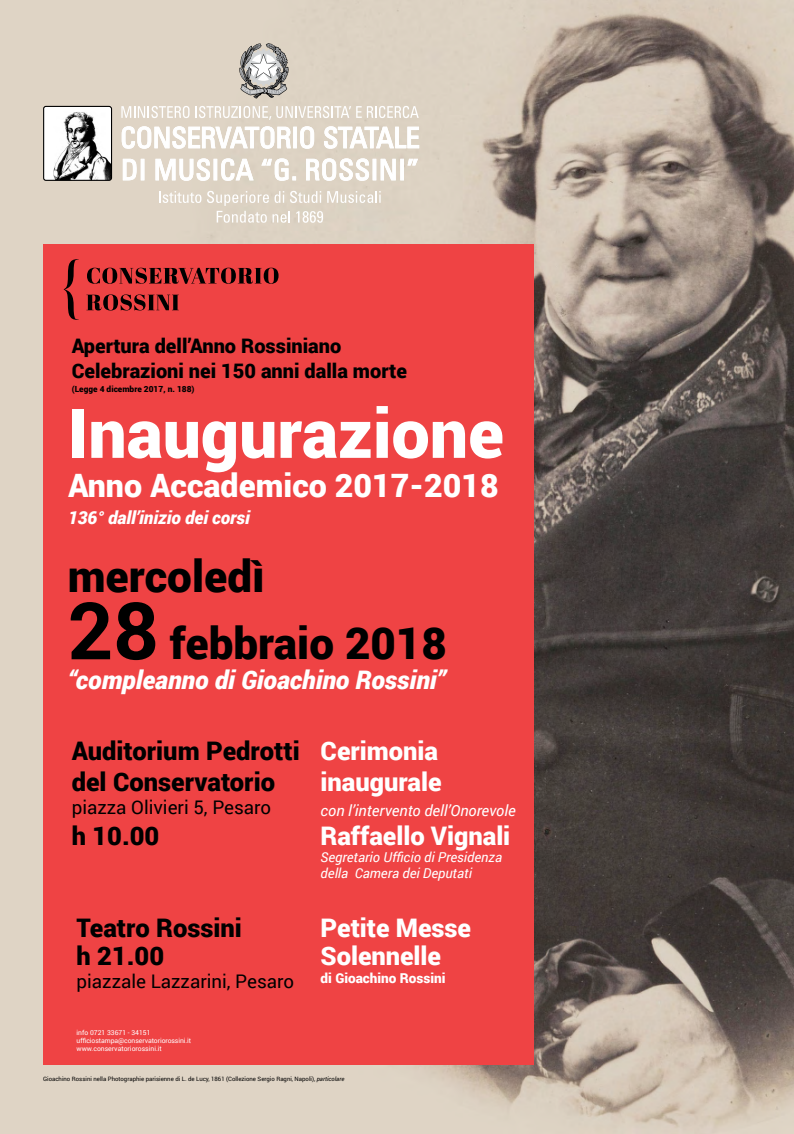
<style>
.page{position:relative;width:794px;height:1134px;background:#fff}
.page>*{position:absolute;margin:0;border:0;box-sizing:border-box;transform-origin:0 0}
.t1{font:900 68px "Roboto";color:#fff}
.t2{font:900 44px/67.1px "Roboto";color:#000}
.t3{font:900 32.2px "Roboto";color:#fff}
.t4{font:900 25.56px/30.7px "Roboto";color:#000}
.t5{font:900 25.56px/30.7px "Roboto";color:#fff}
.t6{font:italic 900 25.56px "Roboto";color:#fff}
.t7{font:900 20px/24.8px "Roboto";color:#000}
.t8{font:18.76px "Roboto";color:#000}
.t9{font:italic 900 17.88px "Roboto";color:#fff}
.t10{font:italic 15.36px "Roboto";color:#fff}
.t11{font:italic 13.64px/16.4px "Roboto";color:#fff}
.t12{font:900 13.64px "Roboto";color:#fff}
.t13{font:900 8.4px "Roboto";color:#000}
.t14{font:6.8px/8.2px "Roboto";color:#fff}
.t15{font:6px "Roboto";color:#000}
.s1{font-weight:700;font-size:79.36px}
.s2{font-style:italic}
</style>
<div class="page">
<img style="left:0;top:0;width:794px;height:1134px">
<div style="left:43px;top:244px;width:490px;height:821px;background:#ef4344"></div>
<svg style="left:87px;top:268px;width:191px;height:16px"></svg>
<svg style="left:86px;top:294px;width:93px;height:16px"></svg>
<svg style="left:64px;top:259px;width:15px;height:61px"></svg>
<div style="left:44px;top:106px;width:68px;height:74px;background:#fff;border-radius:2px"></div>
<img style="left:53px;top:112px;width:57px;height:67px">
<div style="left:43px;top:106px;width:69px;height:75px;border:1px solid #000;border-radius:2px"></div>
<svg style="left:121px;top:106px;width:68px;height:12px"></svg>
<svg style="left:195px;top:106px;width:224px;height:14px"></svg>
<svg style="left:121px;top:126px;width:171px;height:23px"></svg>
<hr style="left:293px;top:127px;width:4px;height:21px;background:#fff">
<svg style="left:300px;top:126px;width:15px;height:23px"></svg>
<svg style="left:323px;top:126px;width:97px;height:23px"></svg>
<svg style="left:122px;top:158px;width:15px;height:23px"></svg>
<hr style="left:141px;top:159px;width:3px;height:21px;background:#fff">
<svg style="left:155px;top:158px;width:56px;height:23px"></svg>
<hr style="left:213px;top:159px;width:4px;height:21px;background:#f4f0ec">
<hr style="left:214px;top:159px;width:3px;height:21px;background:#fff">
<svg style="left:221px;top:158px;width:33px;height:23px"></svg>
<svg style="left:260px;top:158px;width:36px;height:23px"></svg>
<svg style="left:305px;top:158px;width:65px;height:23px"></svg>
<hr style="left:372px;top:159px;width:4px;height:21px;background:#f0ece6">
<hr style="left:373px;top:159px;width:3px;height:21px;background:#fff">
<svg style="left:380px;top:158px;width:16px;height:23px"></svg>
<hr style="left:400px;top:159px;width:4px;height:21px;background:#fff">
<svg style="left:407px;top:158px;width:12px;height:8px"></svg>
<svg style="left:159px;top:191px;width:42px;height:12px"></svg>
<svg style="left:207px;top:191px;width:174px;height:32px;background:#e1d9cc"></svg>
<svg style="left:239px;top:43px;width:50px;height:55px;background:#afaca8"></svg>
<h3 class="t7" style="left:72px;top:333px;width:337px">Apertura dell’Anno Rossiniano<br>Celebrazioni nei 150 anni dalla morte</h3>
<h3 class="t13" style="left:72px;top:383px;width:124px">(Legge 4 dicembre 2017, n. 188)</h3>
<h1 class="t1" style="left:68px;top:386px;width:437px">Inaugurazione</h1>
<h3 class="t3" style="left:68px;top:463px;width:432px">Anno Accademico 2017-2018</h3>
<h3 class="t9" style="left:68px;top:505px;width:183px">136° dall’inizio dei corsi</h3>
<h2 class="t2" style="left:68px;top:541px;width:381px">mercoledì<br><span class="s1">28</span> febbraio 2018</h2>
<h3 class="t6" style="left:68px;top:662px;width:379px">“compleanno di Gioachino Rossini”</h3>
<h3 class="t4" style="left:72px;top:734px;width:229px">Auditorium Pedrotti del Conservatorio</h3>
<h3 class="t8" style="left:72px;top:794px;width:201px">piazza Olivieri 5, Pesaro</h3>
<h3 class="t4" style="left:72px;top:820px;width:89px">h 10.00</h3>
<h3 class="t5" style="left:321px;top:734px;width:122px">Cerimonia inaugurale</h3>
<h3 class="t10" style="left:321px;top:799px;width:197px">con l’intervento dell’Onorevole</h3>
<h3 class="t5" style="left:321px;top:819px;width:191px">Raffaello Vignali</h3>
<h3 class="t11" style="left:321px;top:848px;width:183px">Segretario Ufficio di Presidenza della Camera dei Deputati</h3>
<h3 class="t5" style="left:321px;top:912px;width:152px;line-height:28px">Petite Messe<br>Solennelle</h3>
<h3 class="t12" style="left:321px;top:968px;width:126px">di Gioachino Rossini</h3>
<h3 class="t4" style="left:77px;top:912px;width:167px;line-height:28px">Teatro Rossini h 21.00</h3>
<h3 class="t8" style="left:77px;top:968px;width:219px">piazzale Lazzarini, Pesaro</h3>
<p class="t14" style="left:77px;top:1028px;width:116px">info 0721 33671 - 34151 ufficiostampa@conservatoriorossini.it www.conservatoriorossini.it</p>
<p class="t15" style="left:43px;top:1074px;width:303px">Gioachino Rossini nella Photographie parisienne di L. de Lucy, 1861 (Collezione Sergio Ragni, Napoli), <span class="s2">particolare</span></p>
</div>
